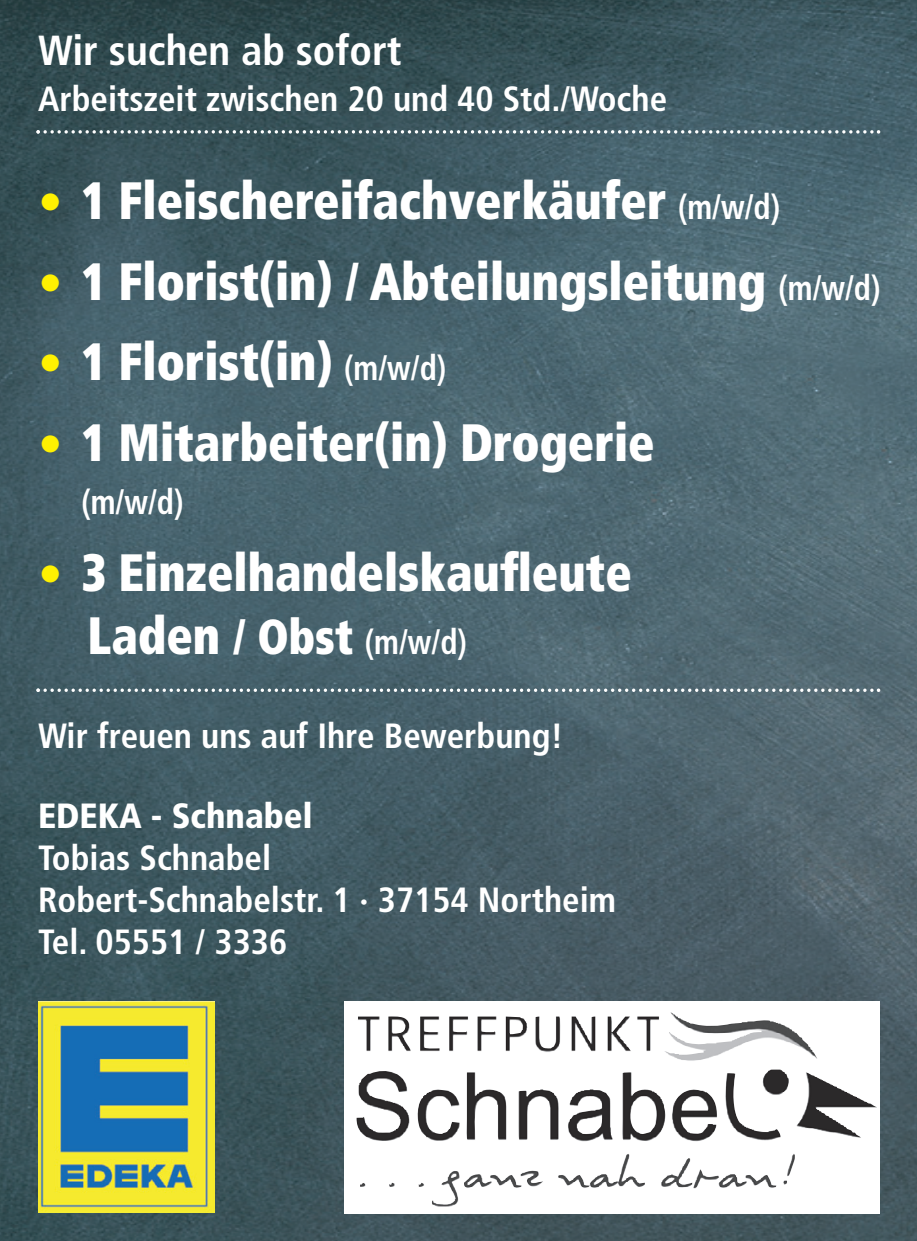
<style>
.page{position:relative;width:917px;height:1241px;background:#fff}
.page>*{position:absolute;margin:0;border:0;box-sizing:border-box;transform-origin:0 0}
.t1{font:900 condensed 52.5px "Frutiger LT Std";color:#fff;scale:.91 1}
.t2{font:700 condensed 42px "Frutiger LT Std";color:#fff}
.t3{font:700 condensed 35px/42px "Frutiger LT Std";color:#fff}
.t4{font:700 condensed 35px "Frutiger LT Std";color:#fff;scale:.91 1}
.t5{font:900 condensed 35px "Frutiger";color:#fff}
.s1{font-size:49px;color:#fff101}
.s2{font-weight:700;font-size:35px}
.s3{font-weight:900;font-size:52.5px}
.s4{font-weight:900;font-size:49px}
</style>
<div class="page">
<img style="left:0;top:0;width:917px;height:1240px">
<svg style="left:36px;top:130px;width:844px;height:4px"></svg>
<svg style="left:36px;top:688px;width:844px;height:4px"></svg>
<img style="left:38px;top:1001px;width:177px;height:211px">
<div style="left:344px;top:1001px;width:536px;height:212px;background:#fff"></div>
<img style="left:432px;top:1012px;width:385px;height:195px">
<p class="t2" style="left:38px;top:34px;width:365px">Wir suchen ab sofort</p>
<p class="t3" style="left:38px;top:80px;width:630px">Arbeitszeit zwischen 20 und 40 Std./Woche</p>
<p class="t1" style="left:38px;top:178px;width:817px"><span class="s1">•</span> 1 Fleischereifachverkäufer <span class="s2">(m/w/d)</span></p>
<p class="t1" style="left:38px;top:259px;width:927px"><span class="s1">•</span> 1 Florist(in) / Abteilungsleitung <span class="s2">(m/w/d)</span></p>
<p class="t1" style="left:38px;top:339px;width:450px"><span class="s1">•</span> 1 Florist(in) <span class="s2">(m/w/d)</span></p>
<p class="t1" style="left:38px;top:420px;width:679px"><span class="s1">•</span> 1 Mitarbeiter(in) Drogerie</p>
<p class="t4" style="left:81px;top:487px;width:114px">(m/w/d)</p>
<p class="t1" style="left:38px;top:549px;width:654px"><span class="s1">•</span> 3 Einzelhandelskaufleute</p>
<p class="t4" style="left:88px;top:627px;width:418px"><span class="s3">Laden</span> <span class="s4">/ Obst</span> (m/w/d)</p>
<p class="t3" style="left:38px;top:717px;width:527px">Wir freuen uns auf Ihre Bewerbung!</p>
<p class="t5" style="left:38px;top:801px;width:276px">EDEKA - Schnabel</p>
<p class="t3" style="left:38px;top:839px;width:579px">Tobias Schnabel<br>Robert-Schnabelstr. 1 · 37154 Northeim<br>Tel. 05551 / 3336</p>
</div>
